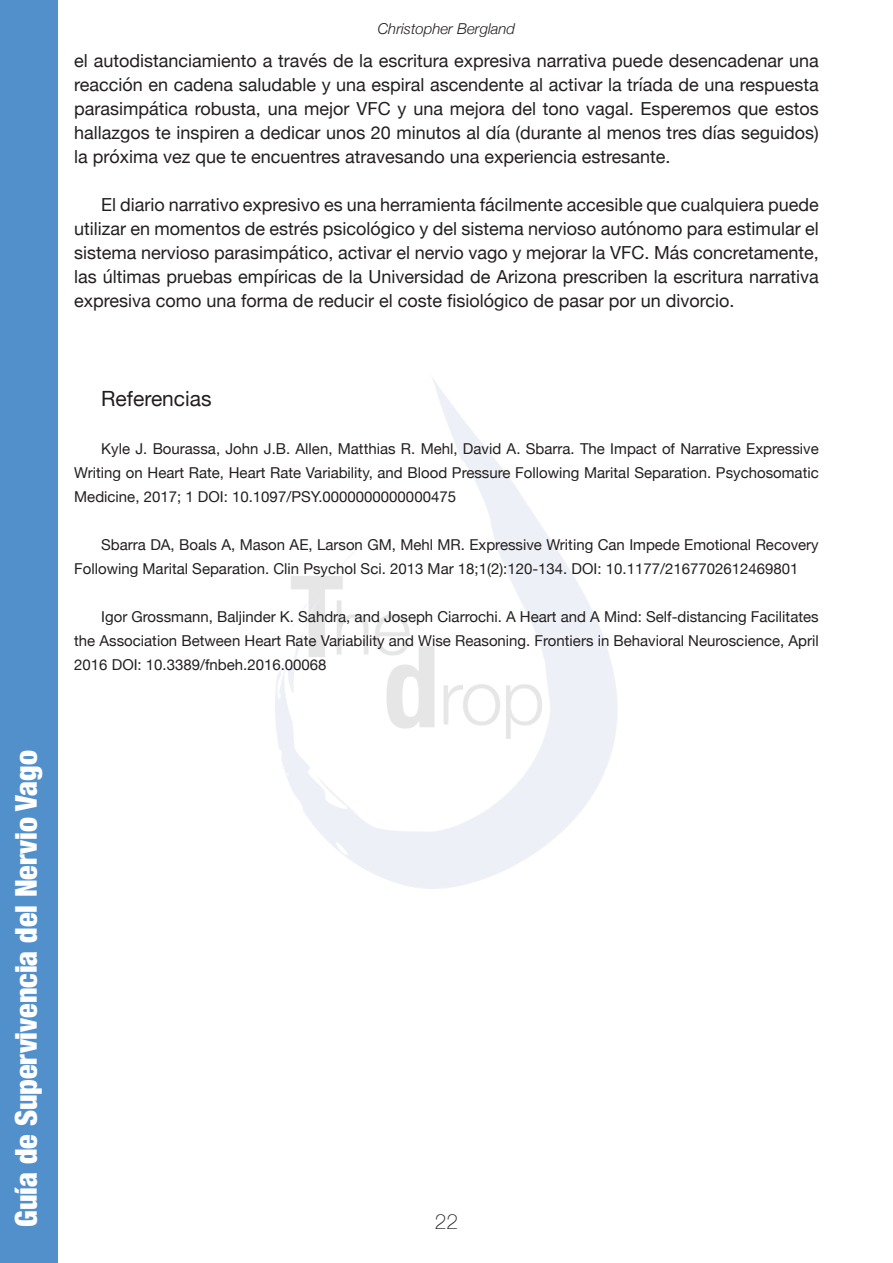
<style>
.page{position:relative;width:893px;height:1263px;background:#fff}
.page>*{position:absolute;margin:0;border:0;box-sizing:border-box;transform-origin:0 0}
.t1{font:900 condensed 30px "Helvetica Neue";color:#fff}
.Subtítulo_14_normal{font:21px "Helvetica Neue";color:#231f20}
.t2{font:100 21px "Helvetica Neue";color:#231f20}
.Cuerpo_de_texto{font:18px/24px "Helvetica Neue";color:#231f20;text-align:justify}
.Bibliografía{font:15px/24px "Helvetica Neue";color:#231f20;text-align:justify}
.t3{font:italic 300 15px "Helvetica Neue";color:#231f20}
</style>
<div class="page">
<div style="left:0;top:0;width:57px;height:1263px;background:#5290cc"></div>
<img style="left:276px;top:378px;width:341px;height:510px">
<h1 class="t1" style="left:1px;top:1227px;width:478px;rotate:-90deg">Guía de Supervivencia del Nervio Vago</h1>
<p class="t3" style="left:378px;top:16px;width:139px">Christopher Bergland</p>
<p class="Cuerpo_de_texto" style="left:74px;top:50px;width:746px">el autodistanciamiento a través de la escritura expresiva narrativa puede desencadenar una reacción en cadena saludable y una espiral ascendente al activar la tríada de una respuesta parasimpática robusta, una mejor VFC y una mejora del tono vagal. Esperemos que estos hallazgos te inspiren a dedicar unos 20 minutos al día (durante al menos tres días seguidos) la próxima vez que te encuentres atravesando una experiencia estresante.</p>
<p class="Cuerpo_de_texto" style="left:74px;top:194px;width:746px;text-indent:27px">El diario narrativo expresivo es una herramienta fácilmente accesible que cualquiera puede utilizar en momentos de estrés psicológico y del sistema nervioso autónomo para estimular el sistema nervioso parasimpático, activar el nervio vago y mejorar la VFC. Más concretamente, las últimas pruebas empíricas de la Universidad de Arizona prescriben la escritura narrativa expresiva como una forma de reducir el coste fisiológico de pasar por un divorcio.</p>
<p class="Subtítulo_14_normal" style="left:101px;top:384px;width:112px">Referencias</p>
<p class="Bibliografía" style="left:74px;top:438px;width:746px;text-indent:27px">Kyle J. Bourassa, John J.B. Allen, Matthias R. Mehl, David A. Sbarra. The Impact of Narrative Expressive Writing on Heart Rate, Heart Rate Variability, and Blood Pressure Following Marital Separation. Psychosomatic Medicine, 2017; 1 DOI: 10.1097/PSY.0000000000000475</p>
<p class="Bibliografía" style="left:74px;top:534px;width:746px;text-indent:27px">Sbarra DA, Boals A, Mason AE, Larson GM, Mehl MR. Expressive Writing Can Impede Emotional Recovery<br>Following Marital Separation. Clin Psychol Sci. 2013 Mar 18;1(2):120-134. DOI: 10.1177/2167702612469801</p>
<p class="Bibliografía" style="left:74px;top:606px;width:746px;text-indent:27px">Igor Grossmann, Baljinder K. Sahdra, and Joseph Ciarrochi. A Heart and A Mind: Self-distancing Facilitates the Association Between Heart Rate Variability and Wise Reasoning. Frontiers in Behavioral Neuroscience, April 2016 DOI: 10.3389/fnbeh.2016.00068</p>
<p class="t2" style="left:435px;top:1206px;width:25px">22</p>
</div>
